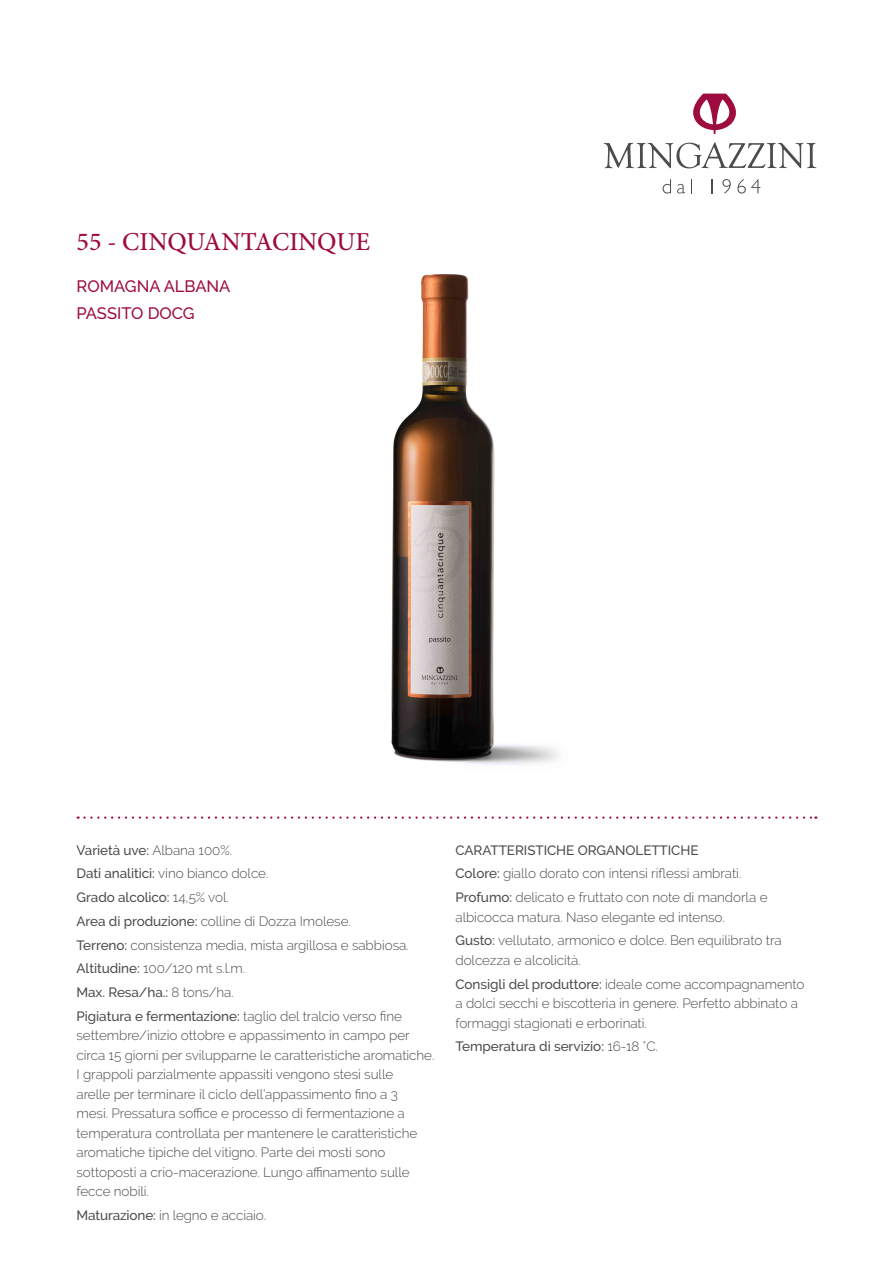
<style>
.page{position:relative;width:893px;height:1263px;background:#fff}
.page>*{position:absolute;margin:0;border:0;box-sizing:border-box;transform-origin:0 0}
.t1{font:500 25.8px "Minion Pro";color:#9e0b3f}
.t2{font:500 16.5px/27.5px "Raleway";color:#9e0b3f}
.t3{font:300 13.5px/23.7px "Raleway";letter-spacing:-.005em;color:#4b4c4d}
.t4{font:500 13.5px "Raleway";letter-spacing:-.005em;color:#4b4c4d}
.s1{font-weight:500}
.s2{font-weight:300}
</style>
<div class="page">
<img style="left:391px;top:274px;width:167px;height:491px">
<svg style="left:604px;top:142px;width:212px;height:26px"></svg>
<svg style="left:663px;top:179px;width:8px;height:15px"></svg>
<svg style="left:677px;top:184px;width:8px;height:10px"></svg>
<svg style="left:691px;top:179px;width:1px;height:14px"></svg>
<svg style="left:712px;top:179px;width:1px;height:14px"></svg>
<svg style="left:722px;top:179px;width:9px;height:15px"></svg>
<svg style="left:737px;top:179px;width:23px;height:15px"></svg>
<svg style="left:693px;top:94px;width:43px;height:40px"></svg>
<svg style="left:78px;top:816px;width:738px;height:3px"></svg>
<h1 class="t1" style="left:77px;top:224px;width:295px">55 - CINQUANTACINQUE</h1>
<p class="t2" style="left:77px;top:272px;width:155px">ROMAGNA ALBANA<br>PASSITO DOCG</p>
<p class="t3" style="left:77px;top:838px;width:334px"><span class="s1">Varietà uve:</span> Albana 100%.<br><span class="s1">Dati analitici:</span> vino bianco dolce.<br><span class="s1">Grado alcolico:</span> 14,5% vol.<br><span class="s1">Area di produzione:</span> colline di Dozza Imolese.<br><span class="s1">Terreno:</span> consistenza media, mista argillosa e sabbiosa.<br><span class="s1">Altitudine:</span> 100/120 mt s.l.m.<br><span class="s1">Max. Resa/ha.:</span> 8 tons/ha.<br><span class="s1">Pigiatura e fermentazione:</span> taglio del tralcio verso fine</p>
<p class="t3" style="left:77px;top:1026px;width:359px;line-height:19.5px">settembre/inizio ottobre e appassimento in campo per circa 15 giorni per svilupparne le caratteristiche aromatiche.<br>I grappoli parzialmente appassiti vengono stesi sulle<br>arelle per terminare il ciclo dell’appassimento fino a 3<br>mesi. Pressatura soffice e processo di fermentazione a temperatura controllata per mantenere le caratteristiche aromatiche tipiche del vitigno. Parte dei mosti sono sottoposti a crio-macerazione. Lungo affinamento sulle fecce nobili.</p>
<p class="t3" style="left:77px;top:1203px;width:191px"><span class="s1">Maturazione:</span> in legno e acciaio.</p>
<p class="t3" style="left:455px;top:838px;width:314px"><span class="s1">CARATTERISTICHE ORGANOLETTICHE<br>Colore:</span> giallo dorato con intensi riflessi ambrati.<br><span class="s1">Profumo:</span> delicato e fruttato con note di mandorla e</p>
<p class="t3" style="left:455px;top:905px;width:328px">albicocca matura. Naso elegante ed intenso.<br><span class="s1">Gusto:</span> vellutato, armonico e dolce. Ben equilibrato tra</p>
<p class="t3" style="left:455px;top:948px;width:350px">dolcezza e alcolicità.<br><span class="s1">Consigli del produttore:</span> ideale come accompagnamento</p>
<p class="t3" style="left:455px;top:993px;width:344px;line-height:19.5px">a dolci secchi e biscotteria in genere. Perfetto abbinato a formaggi stagionati e erborinati.</p>
<p class="t4" style="left:455px;top:1039px;width:204px">Temperatura di servizio: <span class="s2">16-18 °C.</span></p>
</div>
